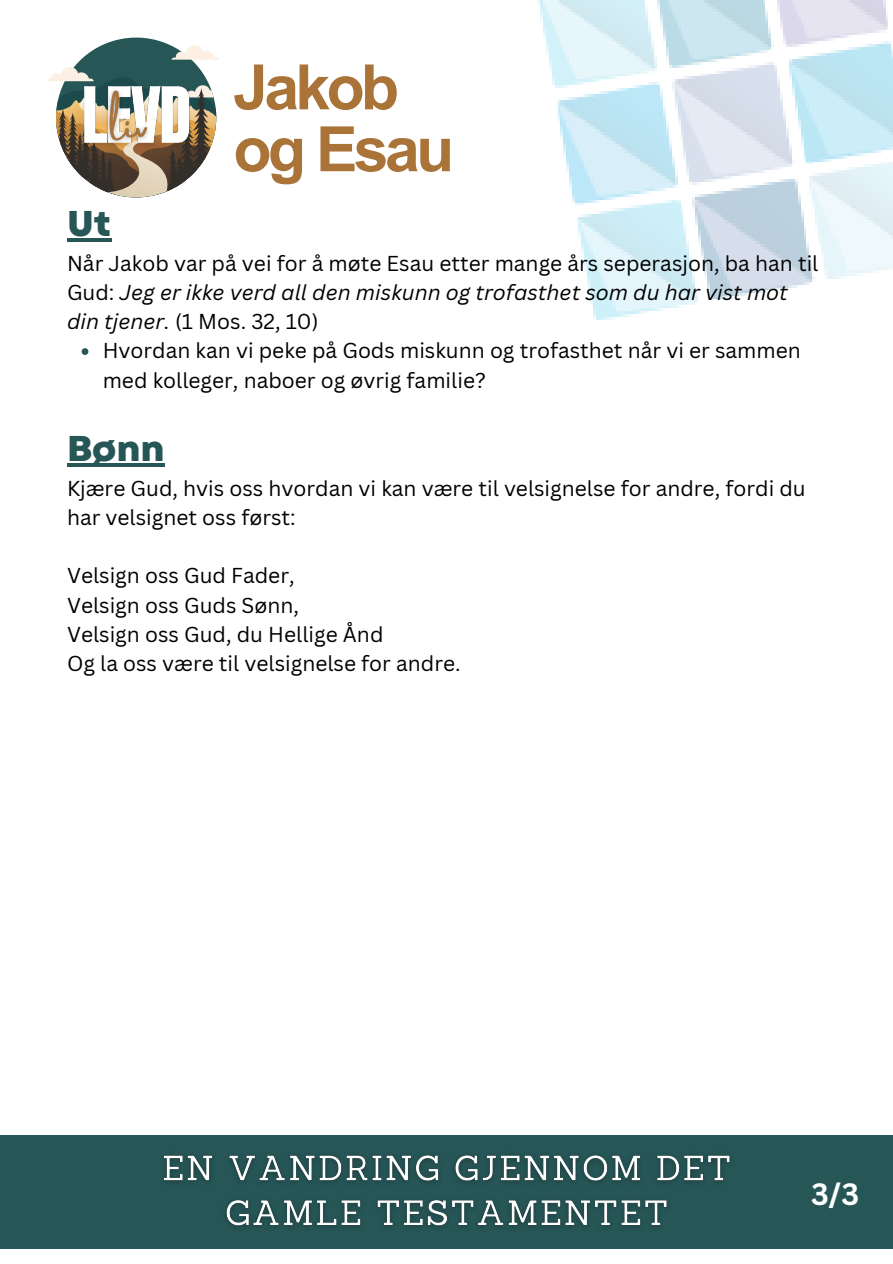
<style>
.page{position:relative;width:893px;height:1264px;background:#fff}
.page>*{position:absolute;margin:0;border:0;box-sizing:border-box;transform-origin:0 0}
.t1{font:700 62.55px "Arial MT Pro";letter-spacing:-.06em;color:#aa7338}
.t2{font:800 35.85px "Garet";color:#275657}
.t3{font:700 30px "Canva Sans";color:#fff}
.t4{font:21px/29.2px "Canva Sans";color:#000}
.s1{font-style:italic}
</style>
<div class="page">
<img style="left:537px;top:0;width:355px;height:320px">
<hr style="left:67px;top:238px;width:44px;height:3px;background:#275657">
<svg style="left:82px;top:348px;width:6px;height:7px"></svg>
<hr style="left:67px;top:463px;width:98px;height:3px;background:#275657">
<svg style="left:47px;top:38px;width:172px;height:159px"></svg>
<img style="left:78px;top:68px;width:117px;height:97px">
<img style="left:100px;top:77px;width:56px;height:99px">
<div style="left:0;top:1135px;width:892px;height:113px;background:#275657"></div>
<img style="left:164px;top:1155px;width:566px;height:72px">
<p class="t1" style="left:233px;top:64px;width:167px">Jakob</p>
<p class="t1" style="left:233px;top:126px;width:222px">og Esau</p>
<p class="t2" style="left:67px;top:197px;width:46px">Ut</p>
<p class="t4" style="left:67px;top:248px;width:752px">Når Jakob var på vei for å møte Esau etter mange års seperasjon, ba han til<br>Gud: <span class="s1">Jeg er ikke verd all den miskunn og trofasthet som du har vist mot din tjener.</span> (1 Mos. 32, 10)</p>
<p class="t4" style="left:103px;top:335px;width:699px">Hvordan kan vi peke på Gods miskunn og trofasthet når vi er sammen med kolleger, naboer og øvrig familie?</p>
<p class="t2" style="left:67px;top:422px;width:99px">Bønn</p>
<p class="t4" style="left:67px;top:473px;width:740px">Kjære Gud, hvis oss hvordan vi kan være til velsignelse for andre, fordi du har velsignet oss først:</p>
<p class="t4" style="left:67px;top:560px;width:229px">Velsign oss Gud Fader,</p>
<p class="t4" style="left:67px;top:590px;width:233px">Velsign oss Guds Sønn,</p>
<p class="t4" style="left:67px;top:619px;width:318px">Velsign oss Gud, du Hellige Ånd</p>
<p class="t4" style="left:67px;top:648px;width:395px">Og la oss være til velsignelse for andre.</p>
<p class="t3" style="left:811px;top:1172px;width:49px">3/3</p>
</div>
